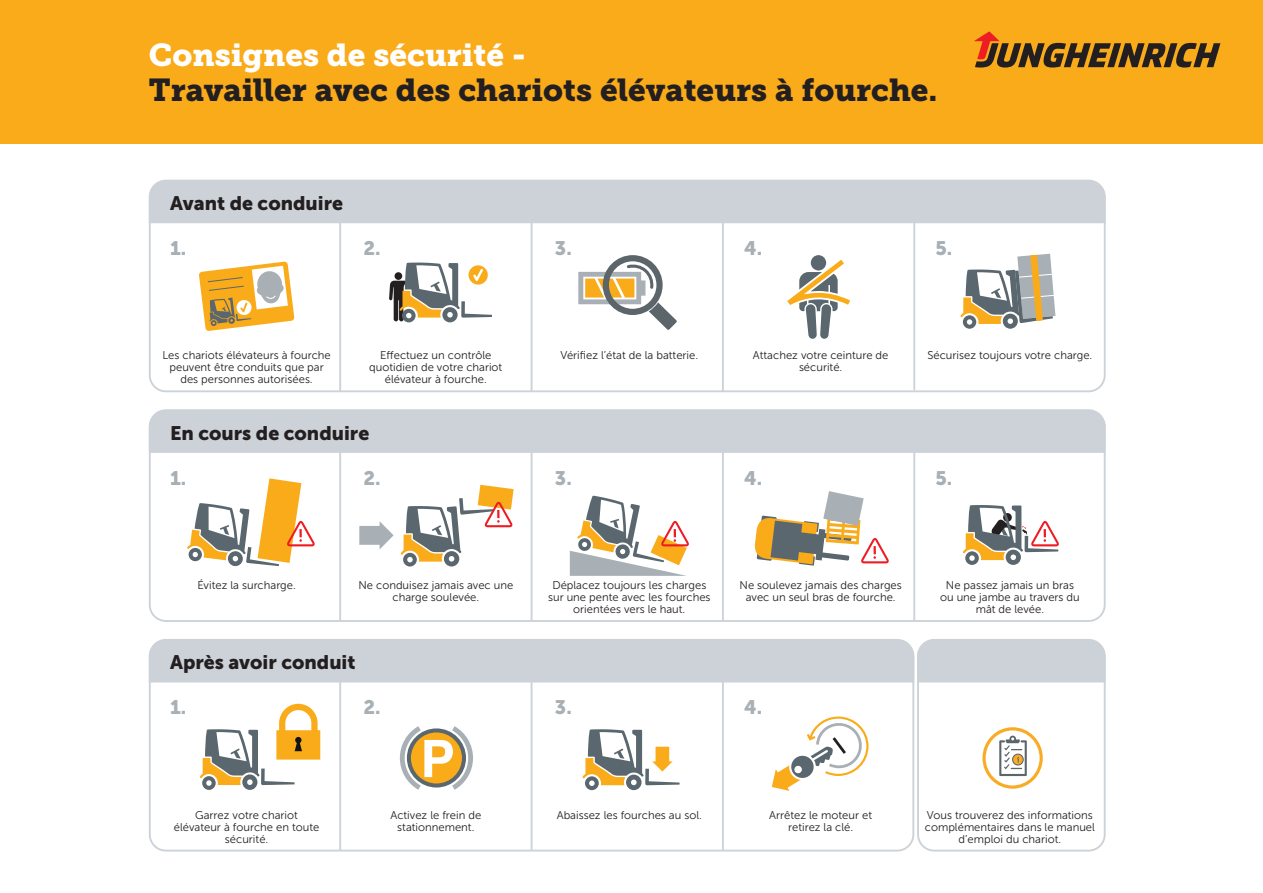
<style>
.page{position:relative;width:1263px;height:893px;background:#fff}
.page>*{position:absolute;margin:0;border:0;box-sizing:border-box;transform-origin:0 0}
.t1{font:31.5px "Museo JH Slab 900";color:#231f20}
.t2{font:31.5px "Museo JH Slab 900";color:#fff}
.t3{font:19.5px "Museo JH Sans 900";color:#231f20}
.t4{font:19.5px "Museo JH Sans 900";color:#a8b0b6}
.t5{font:11.25px/12px "Museo JH Sans 300";color:#231f20;text-align:center}
</style>
<div class="page">
<div style="left:152px;top:412px;width:951px;height:41px;background:#ccd2d7"></div>
<div style="left:149px;top:180px;width:957px;height:212px;border:2px solid #ccd2d7;border-radius:16px"></div>
<div style="left:149px;top:409px;width:957px;height:213px;border:2px solid #ccd2d7;border-radius:16px"></div>
<div style="left:0;top:0;width:1263px;height:144px;background:#faab1a"></div>
<div style="left:149px;top:181px;width:957px;height:42px;background:#ccd2d7"></div>
<svg style="left:974px;top:31px;width:246px;height:37px"></svg>
<div style="left:149px;top:639px;width:765px;height:212px;border:2px solid #ccd2d7;border-radius:16px"></div>
<div style="left:917px;top:639px;width:189px;height:212px;border:2px solid #ccd2d7;border-radius:16px"></div>
<div style="left:149px;top:640px;width:957px;height:42px;background:#ccd2d7"></div>
<hr style="left:339px;top:680px;width:2px;height:170px;background:#ccd2d7">
<hr style="left:531px;top:680px;width:1px;height:170px;background:#ccd2d7">
<hr style="left:722px;top:680px;width:2px;height:170px;background:#ccd2d7">
<hr style="left:339px;top:221px;width:2px;height:170px;background:#ccd2d7">
<hr style="left:531px;top:221px;width:1px;height:170px;background:#ccd2d7">
<svg style="left:772px;top:716px;width:96px;height:75px"></svg>
<hr style="left:722px;top:221px;width:2px;height:170px;background:#ccd2d7">
<svg style="left:400px;top:726px;width:73px;height:64px"></svg>
<svg style="left:200px;top:704px;width:120px;height:86px"></svg>
<svg style="left:583px;top:729px;width:97px;height:61px"></svg>
<hr style="left:339px;top:451px;width:2px;height:170px;background:#ccd2d7">
<hr style="left:531px;top:451px;width:1px;height:170px;background:#ccd2d7">
<hr style="left:722px;top:451px;width:2px;height:170px;background:#ccd2d7">
<hr style="left:913px;top:451px;width:2px;height:170px;background:#ccd2d7">
<hr style="left:913px;top:220px;width:2px;height:170px;background:#ccd2d7">
<svg style="left:199px;top:261px;width:95px;height:70px"></svg>
<svg style="left:389px;top:263px;width:102px;height:59px"></svg>
<svg style="left:578px;top:255px;width:98px;height:75px"></svg>
<div style="left:359px;top:526px;width:21px;height:19px;background:#a8b0b6"></div>
<svg style="left:380px;top:522px;width:14px;height:27px"></svg>
<svg style="left:401px;top:485px;width:113px;height:81px"></svg>
<svg style="left:187px;top:478px;width:128px;height:88px"></svg>
<svg style="left:960px;top:254px;width:95px;height:75px"></svg>
<svg style="left:570px;top:496px;width:119px;height:80px"></svg>
<svg style="left:963px;top:505px;width:96px;height:60px"></svg>
<svg style="left:755px;top:491px;width:134px;height:75px"></svg>
<svg style="left:787px;top:255px;width:63px;height:84px"></svg>
<div style="left:982px;top:727px;width:61px;height:62px;border:3px solid #faab26;border-radius:50%"></div>
<svg style="left:999px;top:736px;width:28px;height:40px"></svg>
<h1 class="t2" style="left:149px;top:37px;width:379px">Consignes de sécurité -</h1>
<h1 class="t1" style="left:149px;top:72px;width:790px">Travailler avec des chariots élévateurs à fourche.</h1>
<h2 class="t3" style="left:170px;top:192px;width:175px">Avant de conduire</h2>
<h2 class="t4" style="left:170px;top:237px;width:18px">1.</h2>
<h2 class="t4" style="left:364px;top:237px;width:19px">2.</h2>
<h2 class="t4" style="left:555px;top:237px;width:18px">3.</h2>
<h2 class="t4" style="left:744px;top:237px;width:20px">4.</h2>
<h2 class="t4" style="left:935px;top:237px;width:18px">5.</h2>
<p class="t5" style="left:162px;top:349px;width:170px">Les chariots élévateurs à fourche peuvent être conduits que par des personnes autorisées.</p>
<p class="t5" style="left:369px;top:349px;width:135px">Effectuez un contrôle quotidien de votre chariot élévateur à fourche.</p>
<p class="t5" style="left:560px;top:349px;width:139px">Vérifiez l’état de la batterie.</p>
<p class="t5" style="left:753px;top:349px;width:137px">Attachez votre ceinture de sécurité.</p>
<p class="t5" style="left:927px;top:349px;width:166px">Sécurisez toujours votre charge.</p>
<h2 class="t3" style="left:170px;top:422px;width:201px">En cours de conduire</h2>
<h2 class="t4" style="left:170px;top:467px;width:18px">1.</h2>
<h2 class="t4" style="left:364px;top:467px;width:19px">2.</h2>
<h2 class="t4" style="left:555px;top:467px;width:18px">3.</h2>
<h2 class="t4" style="left:744px;top:467px;width:20px">4.</h2>
<h2 class="t4" style="left:935px;top:467px;width:18px">5.</h2>
<p class="t5" style="left:197px;top:579px;width:100px">Évitez la surcharge.</p>
<p class="t5" style="left:358px;top:579px;width:156px">Ne conduisez jamais avec une charge soulevée.</p>
<p class="t5" style="left:548px;top:579px;width:164px">Déplacez toujours les charges sur une pente avec les fourches orientées vers le haut.</p>
<p class="t5" style="left:739px;top:579px;width:164px">Ne soulevez jamais des charges avec un seul bras de fourche.</p>
<p class="t5" style="left:940px;top:579px;width:141px">Ne passez jamais un bras ou une jambe au travers du mât de levée.</p>
<h2 class="t3" style="left:170px;top:652px;width:187px">Après avoir conduit</h2>
<h2 class="t4" style="left:170px;top:696px;width:18px">1.</h2>
<h2 class="t4" style="left:364px;top:696px;width:19px">2.</h2>
<h2 class="t4" style="left:555px;top:696px;width:18px">3.</h2>
<h2 class="t4" style="left:744px;top:696px;width:20px">4.</h2>
<p class="t5" style="left:174px;top:809px;width:147px">Garrez votre chariot élévateur à fourche en toute sécurité.</p>
<p class="t5" style="left:390px;top:809px;width:92px">Activez le frein de stationnement.</p>
<p class="t5" style="left:557px;top:809px;width:147px">Abaissez les fourches au sol.</p>
<p class="t5" style="left:769px;top:809px;width:104px">Arrêtez le moteur et retirez la clé.</p>
<p class="t5" style="left:925px;top:809px;width:172px">Vous trouverez des informations complémentaires dans le manuel d’emploi du chariot.</p>
</div>
